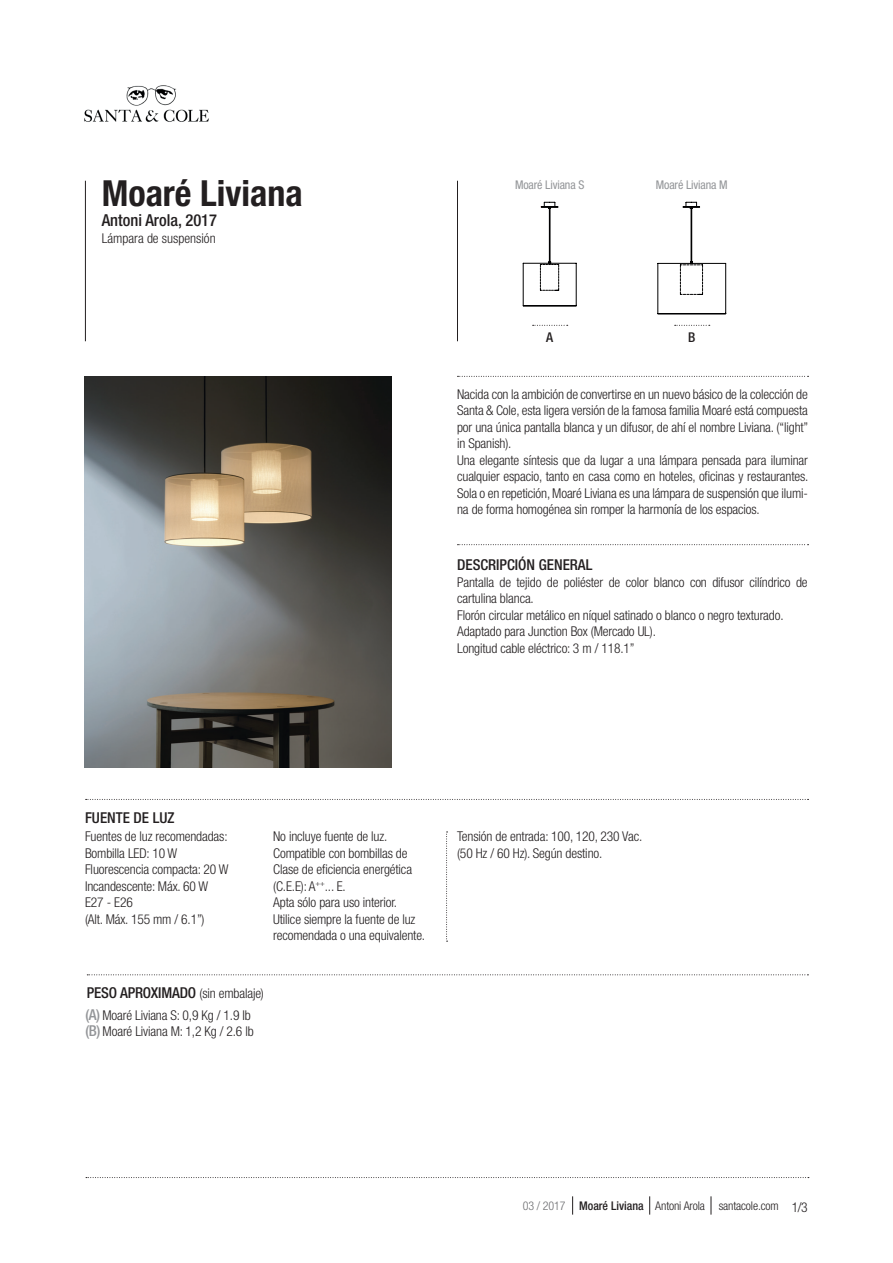
<style>
.page{position:relative;width:893px;height:1263px;background:#fff}
.page>*{position:absolute;margin:0;border:0;box-sizing:border-box;transform-origin:0 0}
.t1{font:700 condensed 36px "Helvetica Neue LT Std";color:#231f20}
.t2{font:500 condensed 16.5px "Helvetica Neue LT Std";color:#231f20}
.t3{font:500 condensed 15px "Helvetica Neue LT Std";color:#231f20}
.t4{font:300 condensed 13.5px/16.5px "Helvetica Neue LT Std";letter-spacing:-.01em;color:#231f20}
.t5{font:500 condensed 13.5px "Helvetica Neue LT Std";color:#231f20}
.t6{font:300 condensed 12px "Helvetica Neue LT Std";letter-spacing:-.01em;color:#231f20}
.t7{font:condensed 12px "Helvetica Neue LT Std";letter-spacing:-.01em;color:#939598}
.s1{font-weight:300;font-size:13.5px}
.s2{font-weight:500;font-size:15px;color:#939598}
.s3{color:#6c6d70}
.s4{font-weight:500}
.s5{font-size:13.5px}
</style>
<div class="page">
<hr style="left:457px;top:181px;width:1px;height:160px;background:#231f20">
<hr style="left:85px;top:181px;width:1px;height:160px;background:#231f20">
<img style="left:85px;top:377px;width:306px;height:390px">
<svg style="left:457px;top:376px;width:351px;height:1px"></svg>
<svg style="left:86px;top:799px;width:722px;height:1px"></svg>
<svg style="left:457px;top:544px;width:351px;height:1px"></svg>
<svg style="left:86px;top:1177px;width:723px;height:1px"></svg>
<svg style="left:711px;top:1196px;width:1px;height:18px"></svg>
<svg style="left:649px;top:1196px;width:1px;height:18px"></svg>
<svg style="left:572px;top:1196px;width:1px;height:18px"></svg>
<img style="left:84px;top:85px;width:125px;height:37px">
<svg style="left:533px;top:325px;width:35px;height:1px"></svg>
<svg style="left:675px;top:325px;width:35px;height:1px"></svg>
<svg style="left:446px;top:831px;width:2px;height:111px"></svg>
<svg style="left:87px;top:974px;width:721px;height:1px"></svg>
<svg style="left:523px;top:202px;width:54px;height:104px"></svg>
<hr style="left:658px;top:263px;width:1px;height:51px;background:#000001">
<hr style="left:725px;top:263px;width:1px;height:50px;background:#000001">
<hr style="left:658px;top:263px;width:68px;height:1px;background:#000001">
<hr style="left:658px;top:313px;width:68px;height:1px;background:#000001">
<svg style="left:680px;top:202px;width:23px;height:93px"></svg>
<h1 class="t1" style="left:102px;top:172px;width:203px">Moaré Liviana</h1>
<p class="t2" style="left:102px;top:211px;width:117px">Antoni Arola, 2017</p>
<p class="t4" style="left:102px;top:230px;width:115px">Lámpara de suspensión</p>
<p class="t7" style="left:515px;top:178px;width:71px">Moaré Liviana S</p>
<p class="t7" style="left:656px;top:178px;width:73px">Moaré Liviana M</p>
<p class="t5" style="left:546px;top:329px;width:9px">A</p>
<p class="t5" style="left:688px;top:329px;width:9px">B</p>
<p class="t4" style="left:457px;top:386px;width:353px">Nacida con la ambición de convertirse en un nuevo básico de la colección de Santa &amp; Cole, esta ligera versión de la famosa familia Moaré está compuesta por una única pantalla blanca y un difusor, de ahí el nombre Liviana. (“light” in Spanish).<br>Una elegante síntesis que da lugar a una lámpara pensada para iluminar cualquier espacio, tanto en casa como en hoteles, oficinas y restaurantes.<br>Sola o en repetición, Moaré Liviana es una lámpara de suspensión que ilumi&shy;na de forma homogénea sin romper la harmonía de los espacios.</p>
<p class="t3" style="left:457px;top:556px;width:137px">DESCRIPCIÓN GENERAL</p>
<p class="t4" style="left:457px;top:574px;width:352px">Pantalla de tejido de poliéster de color blanco con difusor cilíndrico de cartulina blanca.<br>Florón circular metálico en níquel satinado o blanco o negro texturado.<br>Adaptado para Junction Box (Mercado UL).<br>Longitud cable eléctrico: 3 m / 118.1”</p>
<p class="t3" style="left:85px;top:808px;width:91px">FUENTE DE LUZ</p>
<p class="t4" style="left:85px;top:828px;width:145px">Fuentes de luz recomendadas:<br>Bombilla LED: 10 W<br>Fluorescencia compacta: 20 W<br>Incandescente: Máx. 60 W<br>E27 - E26<br>(Alt. Máx. 155 mm / 6.1”)</p>
<p class="t4" style="left:273px;top:828px;width:153px">No incluye fuente de luz.<br>Compatible con bombillas de<br>Clase de eficiencia energética (C.E.E): A<sup>++</sup>... E.<br>Apta sólo para uso interior.<br>Utilice siempre la fuente de luz recomendada o una equivalente.</p>
<p class="t4" style="left:457px;top:828px;width:187px">Tensión de entrada: 100, 120, 230 Vac. (50 Hz / 60 Hz). Según destino.</p>
<p class="t3" style="left:87px;top:984px;width:179px">PESO APROXIMADO <span class="s1">(sin embalaje)</span></p>
<p class="t4" style="left:86px;top:1006px;width:170px"><span class="s2">(A)</span> Moaré Liviana S: 0,9 Kg / 1.9 Ib <span class="s2">(B)</span> Moaré Liviana M: 1,2 Kg / 2.6 lb</p>
<p class="t6" style="left:523px;top:1199px;width:286px"><span class="s3">03 / 2017</span> <span class="s4">Moaré Liviana</span> Antoni Arola santacole.com <span class="s5">1/3</span></p>
</div>
